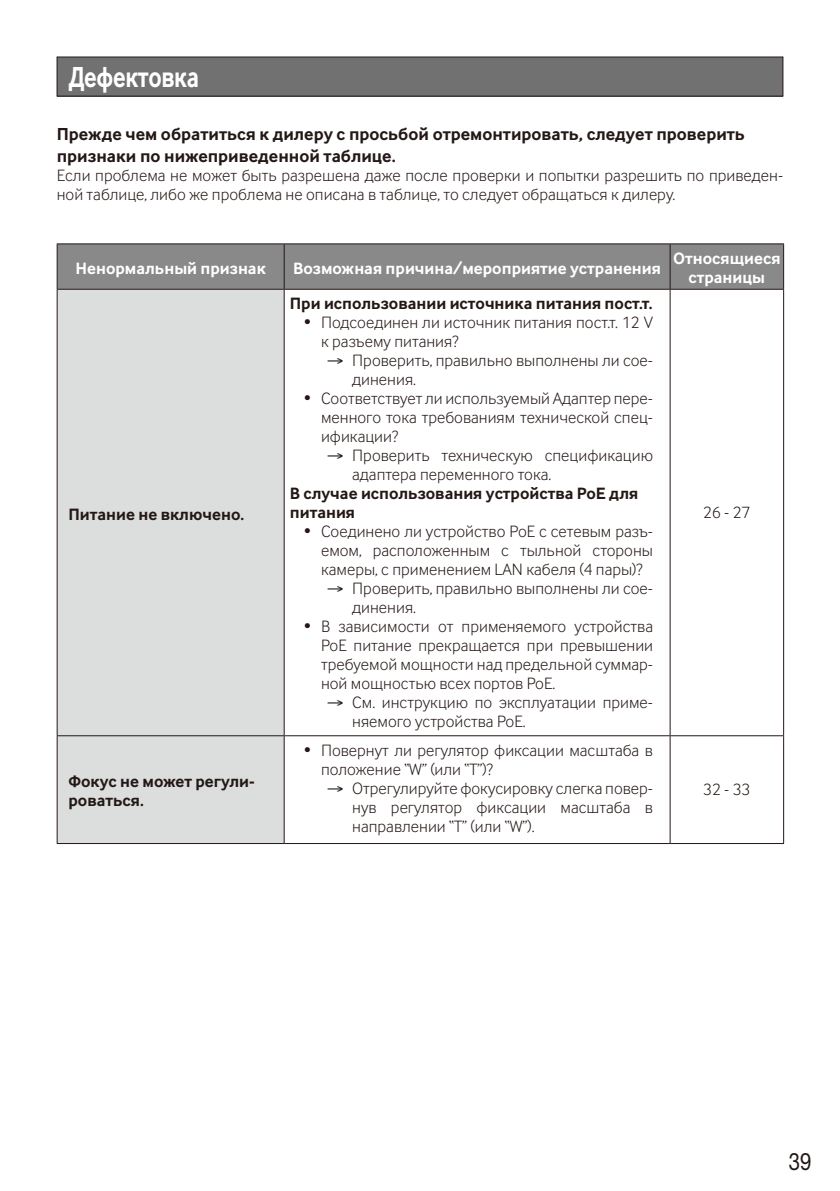
<style>
.page{position:relative;width:840px;height:1191px;background:#fff}
.page>*{position:absolute;margin:0;border:0;box-sizing:border-box;transform-origin:0 0}
.t1{font:700 30px "Inter Face Cyr";letter-spacing:-.015em;color:#fff;scale:.8 1}
.t2{font:24px "Helvetica Neue LT Std";color:#231815;scale:.85 1}
.t3{font:700 18px/22px "Inter Face Cyr";color:#231815}
.t4{font:17px/19px "Inter Face Cyr Lt";color:#231815}
.t5{font:700 17px/19px "Inter Face Cyr";color:#231815}
.t6{font:700 17px/19px "Inter Face Cyr";color:#fff;text-align:center}
</style>
<div class="page">
<div style="left:57px;top:57px;width:725px;height:39px;background:#727172"></div>
<div style="left:57px;top:57px;width:725px;height:39px;border:1px solid #231815"></div>
<div style="left:58px;top:244px;width:724px;height:45px;background:#898989"></div>
<div style="left:58px;top:290px;width:225px;height:553px;background:#dcdddd"></div>
<hr style="left:57px;top:243px;width:227px;height:1px;background:#231815">
<hr style="left:57px;top:244px;width:1px;height:45px;background:#231815">
<hr style="left:284px;top:243px;width:385px;height:1px;background:#231815">
<hr style="left:283px;top:244px;width:1px;height:45px;background:#231815">
<hr style="left:669px;top:243px;width:114px;height:1px;background:#231815">
<hr style="left:669px;top:244px;width:1px;height:45px;background:#231815">
<hr style="left:782px;top:244px;width:1px;height:45px;background:#231815">
<hr style="left:57px;top:289px;width:227px;height:1px;background:#231815">
<hr style="left:57px;top:290px;width:1px;height:445px;background:#231815">
<hr style="left:669px;top:289px;width:114px;height:1px;background:#231815">
<hr style="left:782px;top:290px;width:1px;height:445px;background:#231815">
<hr style="left:57px;top:735px;width:227px;height:1px;background:#231815">
<hr style="left:57px;top:736px;width:1px;height:107px;background:#231815">
<hr style="left:284px;top:735px;width:385px;height:1px;background:#231815">
<hr style="left:669px;top:735px;width:114px;height:1px;background:#231815">
<hr style="left:782px;top:736px;width:1px;height:107px;background:#231815">
<hr style="left:284px;top:289px;width:385px;height:1px;background:#231815">
<hr style="left:283px;top:290px;width:1px;height:445px;background:#231815">
<hr style="left:669px;top:290px;width:1px;height:445px;background:#231815">
<hr style="left:283px;top:736px;width:1px;height:107px;background:#231815">
<hr style="left:669px;top:736px;width:1px;height:107px;background:#231815">
<hr style="left:57px;top:843px;width:227px;height:1px;background:#231815">
<hr style="left:284px;top:843px;width:385px;height:1px;background:#231815">
<hr style="left:669px;top:843px;width:114px;height:1px;background:#231815">
<h1 class="t1" style="left:69px;top:60px;width:164px">Дефектовка</h1>
<p class="t3" style="left:57px;top:123px;width:689px">Прежде чем обратиться к дилеру с просьбой отремонтировать, следует проверить признаки по нижеприведенной таблице.</p>
<p class="t4" style="left:57px;top:165px;width:727px">Если проблема не может быть разрешена даже после проверки и попытки разрешить по приведен&shy;ной таблице, либо же проблема не описана в таблице, то следует обращаться к дилеру.</p>
<p class="t6" style="left:75px;top:258px;width:192px">Ненормальный признак</p>
<p class="t6" style="left:293px;top:258px;width:369px">Возможная причина/мероприятие устранения</p>
<p class="t6" style="left:672px;top:249px;width:109px">Относящиеся страницы</p>
<p class="t5" style="left:68px;top:504px;width:177px">Питание не включено.</p>
<p class="t5" style="left:68px;top:772px;width:188px">Фокус не может регули&shy;роваться.</p>
<p class="t5" style="left:290px;top:294px;width:364px">При использовании источника питания пост.т.</p>
<p class="t4" style="left:321px;top:313px;width:333px;text-indent:-17px">• Подсоединен ли источник питания пост.т. 12 V к разъему питания?</p>
<p class="t4" style="left:352px;top:351px;width:302px;text-indent:-26px">→ Проверить, правильно выполнены ли сое&shy;динения.</p>
<p class="t4" style="left:321px;top:389px;width:333px;text-align:justify;text-indent:-17px">• Соответствует ли используемый Адаптер пере&shy;менного тока требованиям технической спец&shy;ификации?</p>
<p class="t4" style="left:352px;top:446px;width:302px;text-indent:-26px">→ Проверить техническую спецификацию адаптера переменного тока.</p>
<p class="t5" style="left:290px;top:484px;width:350px">В случае использования устройства PoE для питания</p>
<p class="t4" style="left:321px;top:522px;width:333px;text-align:justify;text-indent:-17px">• Соединено ли устройство PoE с сетевым разъ&shy;емом, расположенным с тыльной стороны камеры, с применением LAN кабеля (4 пары)?</p>
<p class="t4" style="left:352px;top:579px;width:302px;text-indent:-26px">→ Проверить, правильно выполнены ли сое&shy;динения.</p>
<p class="t4" style="left:321px;top:617px;width:333px;text-align:justify;text-indent:-17px">• В зависимости от применяемого устройства PoE питание прекращается при превышении требуемой мощности над предельной суммар&shy;ной мощностью всех портов PoE.</p>
<p class="t4" style="left:352px;top:693px;width:302px;text-indent:-26px">→ См. инструкцию по эксплуатации приме&shy;няемого устройства PoE.</p>
<p class="t4" style="left:702px;top:503px;width:49px">26 - 27</p>
<p class="t4" style="left:321px;top:740px;width:333px;text-indent:-17px">• Повернут ли регулятор фиксации масштаба в положение “W” (или “T”)?</p>
<p class="t4" style="left:352px;top:778px;width:302px;text-align:justify;text-indent:-26px">→ Отрегулируйте фокусировку слегка повер&shy;нув регулятор фиксации масштаба в направлении “T” (или “W”).</p>
<p class="t4" style="left:702px;top:780px;width:49px">32 - 33</p>
<h2 class="t2" style="left:788px;top:1146px;width:28px">39</h2>
</div>
